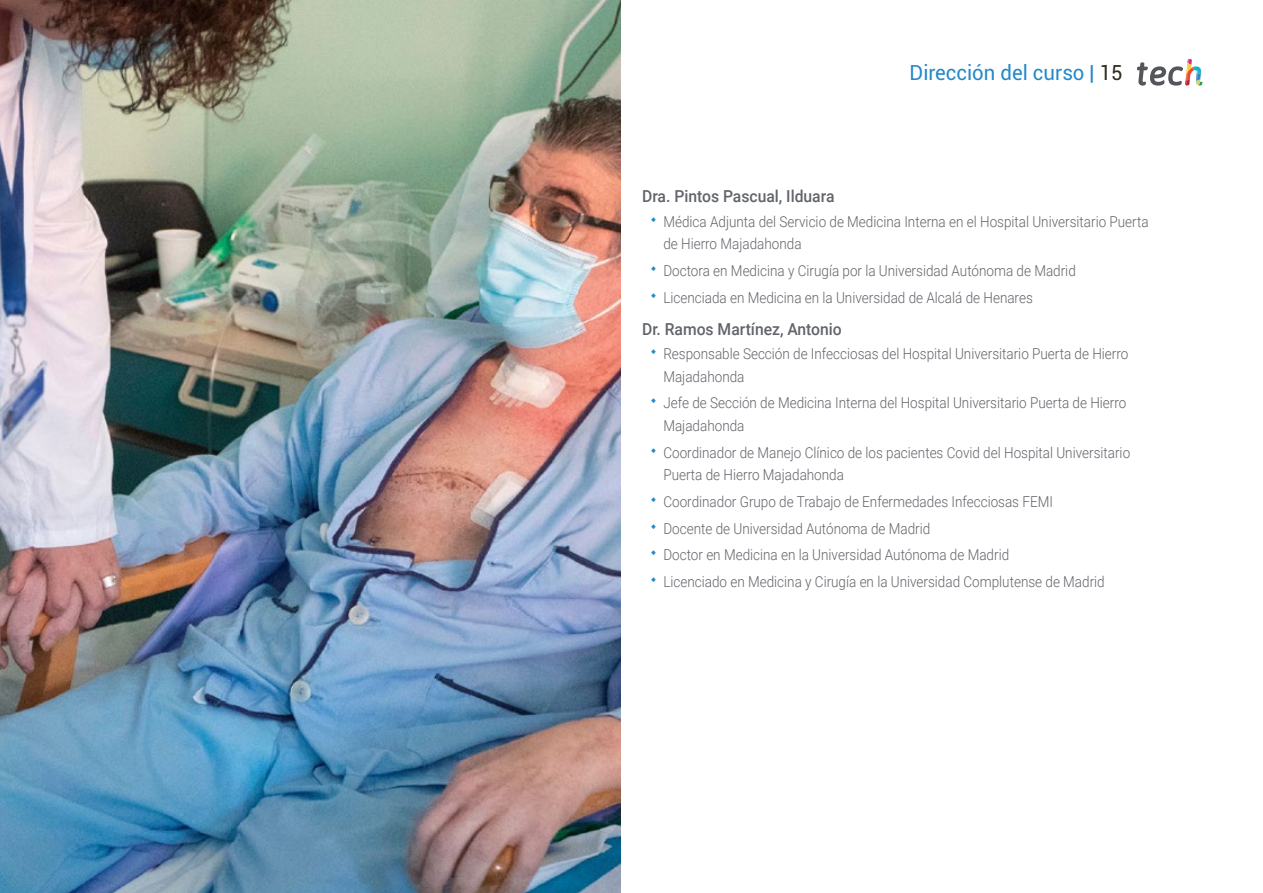
<style>
.page{position:relative;width:1263px;height:893px;background:#fff}
.page>*{position:absolute;margin:0;border:0;box-sizing:border-box;transform-origin:0 0}
.t1{font:21px "Roboto";color:#2488c9}
.t2{font:500 16.5px "Roboto";color:#61646a;scale:.95 1}
.t3{font:300 15px/22.5px "Roboto";color:#61646a;scale:.9 1}
.s1{color:#312e20}
</style>
<div class="page">
<img style="left:0;top:0;width:621px;height:893px">
<svg style="left:1137px;top:59px;width:65px;height:27px"></svg>
<h1 class="t1" style="left:909px;top:57px;width:215px">Dirección del curso | <span class="s1">15</span></h1>
<p class="t2" style="left:642px;top:184px;width:204px">Dra. Pintos Pascual, Ilduara</p>
<p class="t3" style="left:663px;top:209px;width:541px">Médica Adjunta del Servicio de Medicina Interna en el Hospital Universitario Puerta de Hierro Majadahonda</p>
<p class="t3" style="left:663px;top:256px;width:460px;line-height:26.7px">Doctora en Medicina y Cirugía por la Universidad Autónoma de Madrid<br>Licenciada en Medicina en la Universidad de Alcalá de Henares</p>
<p class="t2" style="left:642px;top:317px;width:212px">Dr. Ramos Martínez, Antonio</p>
<p class="t3" style="left:663px;top:342px;width:518px">Responsable Sección de Infecciosas del Hospital Universitario Puerta de Hierro<br>Majadahonda</p>
<p class="t3" style="left:663px;top:391px;width:516px">Jefe de Sección de Medicina Interna del Hospital Universitario Puerta de Hierro<br>Majadahonda</p>
<p class="t3" style="left:663px;top:440px;width:520px">Coordinador de Manejo Clínico de los pacientes Covid del Hospital Universitario<br>Puerta de Hierro Majadahonda</p>
<p class="t3" style="left:663px;top:488px;width:492px;line-height:26.7px">Coordinador Grupo de Trabajo de Enfermedades Infecciosas FEMI Docente de Universidad Autónoma de Madrid<br>Doctor en Medicina en la Universidad Autónoma de Madrid<br>Licenciado en Medicina y Cirugía en la Universidad Complutense de Madrid</p>
</div>
